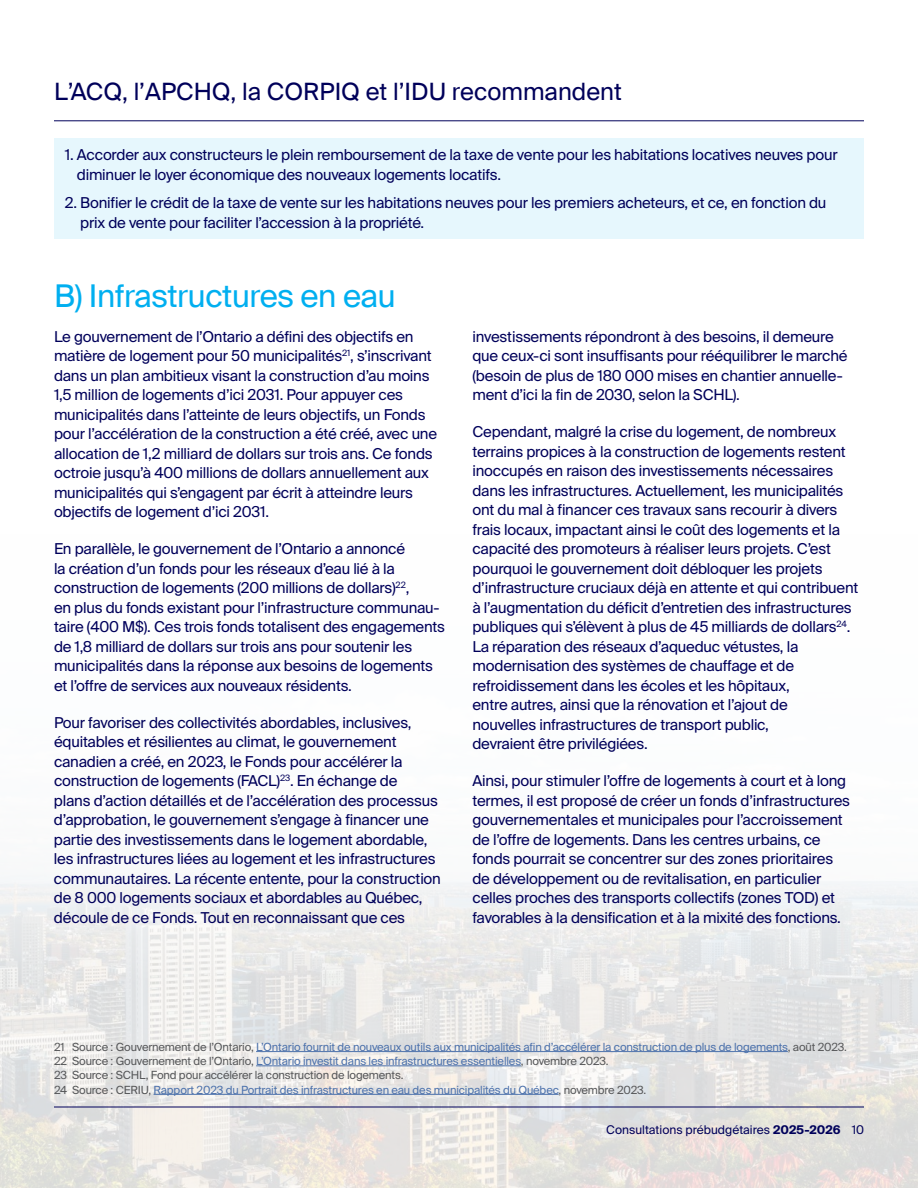
<style>
.page{position:relative;width:918px;height:1188px;background:#fff}
.page>*{position:absolute;margin:0;border:0;box-sizing:border-box;transform-origin:0 0}
.t1{font:31.5px "Suisse Intl";letter-spacing:-.015em;color:#00aff0}
.S-TITRE_2{font:24px "Suisse Intl";color:#00005a}
.TEXTE_COURANT{font:15px/19.5px "Suisse Intl";letter-spacing:-.015em;color:#00005a}
.New_grand_titre{font:12px "Suisse Intl";color:#00005a}
.Note{font:11.25px "Suisse Intl";letter-spacing:-.015em;color:#4d72ac}
.Note-2{font:11.25px "Suisse Intl";letter-spacing:-.015em;color:#57585a}
.s1{color:#57585a}
.s2{font-weight:700}
</style>
<div class="page">
<img style="left:0;top:986px;width:918px;height:202px">
<div style="left:0;top:475px;width:918px;height:511px;background:linear-gradient(to bottom,#fff,#f0f1f1)"></div>
<hr style="left:54px;top:1107px;width:810px;height:1px;background:#00005a">
<hr style="left:256px;top:1051px;width:532px;height:1px;background:#4d72ac">
<hr style="left:256px;top:1065px;width:265px;height:1px;background:#4d72ac">
<hr style="left:154px;top:1094px;width:405px;height:1px;background:#4d72ac">
<hr style="left:54px;top:120px;width:810px;height:1px;background:#00005a">
<div style="left:54px;top:138px;width:810px;height:100px;background:#e6f7fd"></div>
<p class="S-TITRE_2" style="left:54px;top:77px;width:569px">L’ACQ, l’APCHQ, la CORPIQ et l’IDU recommandent</p>
<p class="TEXTE_COURANT" style="left:77px;top:145px;width:762px;text-indent:-12px">1. Accorder aux constructeurs le plein remboursement de la taxe de vente pour les habitations locatives neuves pour diminuer le loyer économique des nouveaux logements locatifs.</p>
<p class="TEXTE_COURANT" style="left:80px;top:193px;width:748px;text-indent:-15px">2. Bonifier le crédit de la taxe de vente sur les habitations neuves pour les premiers acheteurs, et ce, en fonction du prix de vente pour faciliter l’accession à la propriété.</p>
<h3 class="t1" style="left:54px;top:278px;width:343px">B) Infrastructures en eau</h3>
<p class="TEXTE_COURANT" style="left:54px;top:327px;width:385px">Le gouvernement de l’Ontario a défini des objectifs en matière de logement pour 50 municipalités<sup>21</sup>, s’inscrivant dans un plan ambitieux visant la construction d’au moins 1,5 million de logements d’ici 2031. Pour appuyer ces municipalités dans l’atteinte de leurs objectifs, un Fonds pour l’accélération de la construction a été créé, avec une allocation de 1,2 milliard de dollars sur trois ans. Ce fonds octroie jusqu’à 400 millions de dollars annuellement aux municipalités qui s’engagent par écrit à atteindre leurs objectifs de logement d’ici 2031.</p>
<p class="TEXTE_COURANT" style="left:54px;top:539px;width:393px">En parallèle, le gouvernement de l’Ontario a annoncé<br>la création d’un fonds pour les réseaux d’eau lié à la construction de logements (200 millions de dollars)<sup>22</sup>,<br>en plus du fonds existant pour l’infrastructure communau&shy;taire (400 M$). Ces trois fonds totalisent des engagements de 1,8 milliard de dollars sur trois ans pour soutenir les municipalités dans la réponse aux besoins de logements et l’offre de services aux nouveaux résidents.</p>
<p class="TEXTE_COURANT" style="left:54px;top:713px;width:388px">Pour favoriser des collectivités abordables, inclusives, équitables et résilientes au climat, le gouvernement canadien a créé, en 2023, le Fonds pour accélérer la construction de logements (FACL)<sup>23</sup>. En échange de<br>plans d’action détaillés et de l’accélération des processus d’approbation, le gouvernement s’engage à financer une partie des investissements dans le logement abordable, les infrastructures liées au logement et les infrastructures communautaires. La récente entente, pour la construction de 8 000 logements sociaux et abordables au Québec, découle de ce Fonds. Tout en reconnaissant que ces</p>
<p class="TEXTE_COURANT" style="left:472px;top:327px;width:377px">investissements répondront à des besoins, il demeure que ceux-ci sont insuffisants pour rééquilibrer le marché (besoin de plus de 180 000 mises en chantier annuelle&shy;ment d’ici la fin de 2030, selon la SCHL).</p>
<p class="TEXTE_COURANT" style="left:472px;top:422px;width:387px">Cependant, malgré la crise du logement, de nombreux terrains propices à la construction de logements restent inoccupés en raison des investissements nécessaires dans les infrastructures. Actuellement, les municipalités ont du mal à financer ces travaux sans recourir à divers frais locaux, impactant ainsi le coût des logements et la capacité des promoteurs à réaliser leurs projets. C’est pourquoi le gouvernement doit débloquer les projets d’infrastructure cruciaux déjà en attente et qui contribuent à l’augmentation du déficit d’entretien des infrastructures publiques qui s’élèvent à plus de 45 milliards de dollars<sup>24</sup>.<br>La réparation des réseaux d’aqueduc vétustes, la modernisation des systèmes de chauffage et de refroidissement dans les écoles et les hôpitaux,<br>entre autres, ainsi que la rénovation et l’ajout de<br>nouvelles infrastructures de transport public,<br>devraient être privilégiées.</p>
<p class="TEXTE_COURANT" style="left:472px;top:771px;width:379px">Ainsi, pour stimuler l’offre de logements à court et à long termes, il est proposé de créer un fonds d’infrastructures gouvernementales et municipales pour l’accroissement de l’offre de logements. Dans les centres urbains, ce fonds pourrait se concentrer sur des zones prioritaires de développement ou de revitalisation, en particulier celles proches des transports collectifs (zones TOD) et favorables à la densification et à la mixité des fonctions.</p>
<p class="Note" style="left:54px;top:1040px;width:794px"><span class="s1">21 Source : Gouvernement de l’Ontario,</span> L’Ontario fournit de nouveaux outils aux municipalités afin d’accélérer la construction de plus de logements<span class="s1">, août 2023.</span></p>
<p class="Note" style="left:54px;top:1055px;width:556px"><span class="s1">22 Source : Gouvernement de l’Ontario,</span> L’Ontario investit dans les infrastructures essentielles<span class="s1">, novembre 2023.</span></p>
<p class="Note-2" style="left:54px;top:1069px;width:351px">23 Source : SCHL, Fond pour accélérer la construction de logements.</p>
<p class="Note" style="left:54px;top:1083px;width:594px"><span class="s1">24 Source : CERIU,</span> Rapport 2023 du Portrait des infrastructures en eau des municipalités du Québec<span class="s1">, novembre 2023.</span></p>
<p class="New_grand_titre" style="left:606px;top:1123px;width:259px">Consultations prébudgétaires <span class="s2">2025-2026</span> 10</p>
</div>
